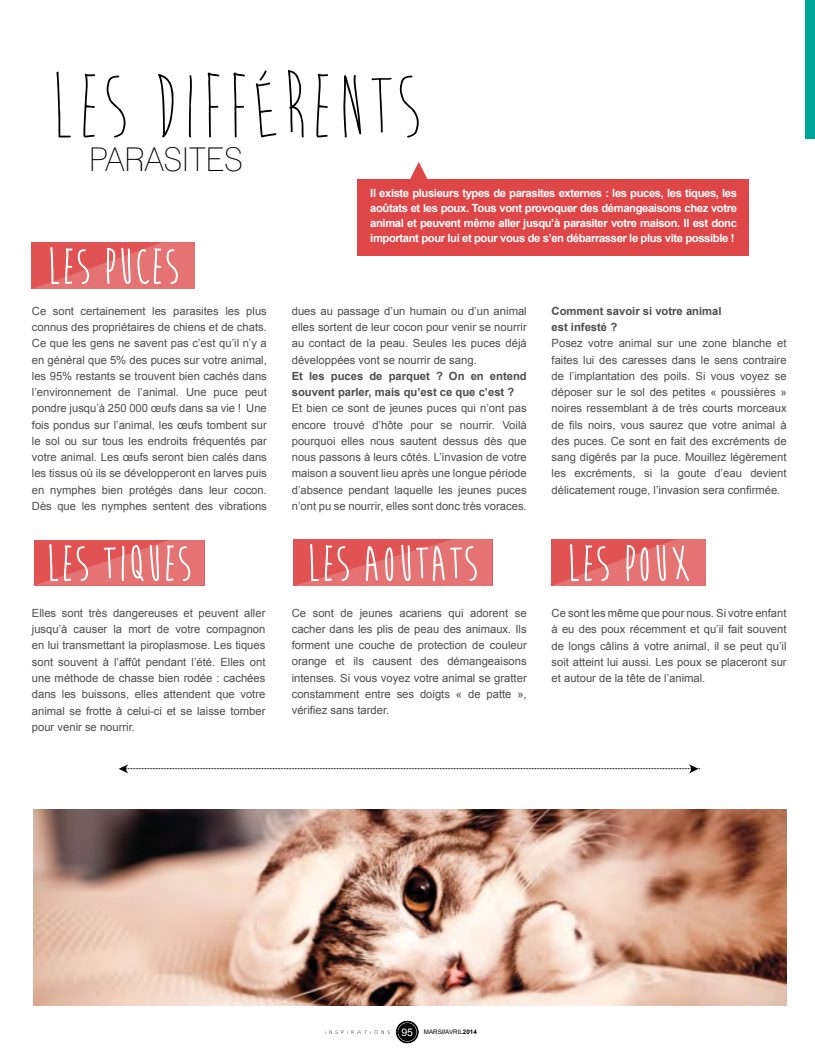
<style>
.page{position:relative;width:815px;height:1053px;background:#fff}
.page>*{position:absolute;margin:0;border:0;box-sizing:border-box;transform-origin:0 0}
.t1{font:93.75px "Brain Flower";color:#000}
.t2{font:condensed 32.75px "Lane";color:#000}
.t3{font:11.25px/16.2px "Arial";color:#4d4d4f;text-align:justify}
.t4{font:700 11.25px/15px "Arial";letter-spacing:-.035em;color:#fff;text-align:justify}
.t5{font:700 11.25px/16.2px "Arial";color:#4d4d4f}
.t6{font:6.25px "Arial";color:#000}
.s1{font-size:10.5px;color:#fff}
.s2{font-weight:900}
.s3{font-weight:700}
</style>
<div class="page">
<svg style="left:397px;top:1021px;width:21px;height:21px"></svg>
<div style="left:398px;top:1022px;width:18px;height:19px;background:#000;border-radius:50%"></div>
<svg style="left:325px;top:1030px;width:65px;height:4px"></svg>
<img style="left:34px;top:809px;width:753px;height:196px">
<svg style="left:32px;top:242px;width:163px;height:47px;background:#e67575"></svg>
<svg style="left:34px;top:540px;width:170px;height:45px;background:#e77777"></svg>
<svg style="left:293px;top:539px;width:199px;height:47px;background:#e67777"></svg>
<svg style="left:552px;top:539px;width:154px;height:47px;background:#e67676"></svg>
<svg style="left:119px;top:764px;width:581px;height:9px"></svg>
<div style="left:358px;top:179px;width:391px;height:77px;background:#df4647"></div>
<svg style="left:410px;top:162px;width:18px;height:17px"></svg>
<div style="left:805px;top:0;width:10px;height:138px;background:#00a798"></div>
<h1 class="t1" style="left:50px;top:59px;width:374px">LES DIFFÉRENTS</h1>
<h2 class="t2" style="left:89px;top:140px;width:155px">PARASITES</h2>
<p class="t4" style="left:370px;top:186px;width:368px">Il existe plusieurs types de parasites externes : les puces, les tiques, les aoûtats et les poux. Tous vont provoquer des démangeaisons chez votre animal et peuvent même aller jusqu’à parasiter votre maison. Il est donc important pour lui et pour vous de s’en débarrasser le plus vite possible !</p>
<p class="t3" style="left:32px;top:303px;width:237px">Ce sont certainement les parasites les plus connus des propriétaires de chiens et de chats.<br>Ce que les gens ne savent pas c’est qu’il n’y a en général que 5% des puces sur votre animal, les 95% restants se trouvent bien cachés dans l’environnement de l’animal. Une puce peut pondre jusqu’à 250 000 œufs dans sa vie ! Une fois pondus sur l’animal, les œufs tombent sur le sol ou sur tous les endroits fréquentés par votre animal. Les œufs seront bien calés dans les tissus où ils se développeront en larves puis en nymphes bien protégés dans leur cocon.<br>Dès que les nymphes sentent des vibrations</p>
<p class="t3" style="left:292px;top:303px;width:237px">dues au passage d’un humain ou d’un animal elles sortent de leur cocon pour venir se nourrir au contact de la peau. Seules les puces déjà développées vont se nourrir de sang.</p>
<p class="t5" style="left:292px;top:368px;width:237px">Et les puces de parquet ? On en entend souvent parler, mais qu’est ce que c’est ?</p>
<p class="t3" style="left:292px;top:400px;width:237px">Et bien ce sont de jeunes puces qui n’ont pas encore trouvé d’hôte pour se nourrir. Voilà pourquoi elles nous sautent dessus dès que nous passons à leurs côtés. L’invasion de votre maison a souvent lieu après une longue période d’absence pendant laquelle les jeunes puces n’ont pu se nourrir, elles sont donc très voraces.</p>
<p class="t5" style="left:552px;top:303px;width:172px">Comment savoir si votre animal est infesté ?</p>
<p class="t3" style="left:552px;top:335px;width:237px">Posez votre animal sur une zone blanche et faites lui des caresses dans le sens contraire de l’implantation des poils. Si vous voyez se déposer sur le sol des petites « poussières » noires ressemblant à de très courts morceaux de fils noirs, vous saurez que votre animal à des puces. Ce sont en fait des excréments de sang digérés par la puce. Mouillez légèrement les excréments, si la goute d’eau devient délicatement rouge, l’invasion sera confirmée.</p>
<p class="t3" style="left:32px;top:605px;width:235px">Elles sont très dangereuses et peuvent aller jusqu’à causer la mort de votre compagnon en lui transmettant la piroplasmose. Les tiques sont souvent à l’affût pendant l’été. Elles ont une méthode de chasse bien rodée : cachées dans les buissons, elles attendent que votre animal se frotte à celui-ci et se laisse tomber pour venir se nourrir.</p>
<p class="t3" style="left:292px;top:604px;width:237px">Ce sont de jeunes acariens qui adorent se cacher dans les plis de peau des animaux. Ils forment une couche de protection de couleur orange et ils causent des démangeaisons intenses. Si vous voyez votre animal se gratter constamment entre ses doigts « de patte », vérifiez sans tarder.</p>
<p class="t3" style="left:552px;top:605px;width:237px">Ce sont les même que pour nous. Si votre enfant à eu des poux récemment et qu’il fait souvent de longs câlins à votre animal, il se peut qu’il soit atteint lui aussi. Les poux se placeront sur et autour de la tête de l’animal.</p>
<p class="t6" style="left:401px;top:1027px;width:77px"><span class="s1">95</span> MARS<span class="s2">//</span>AVRIL<span class="s3">2014</span></p>
</div>
